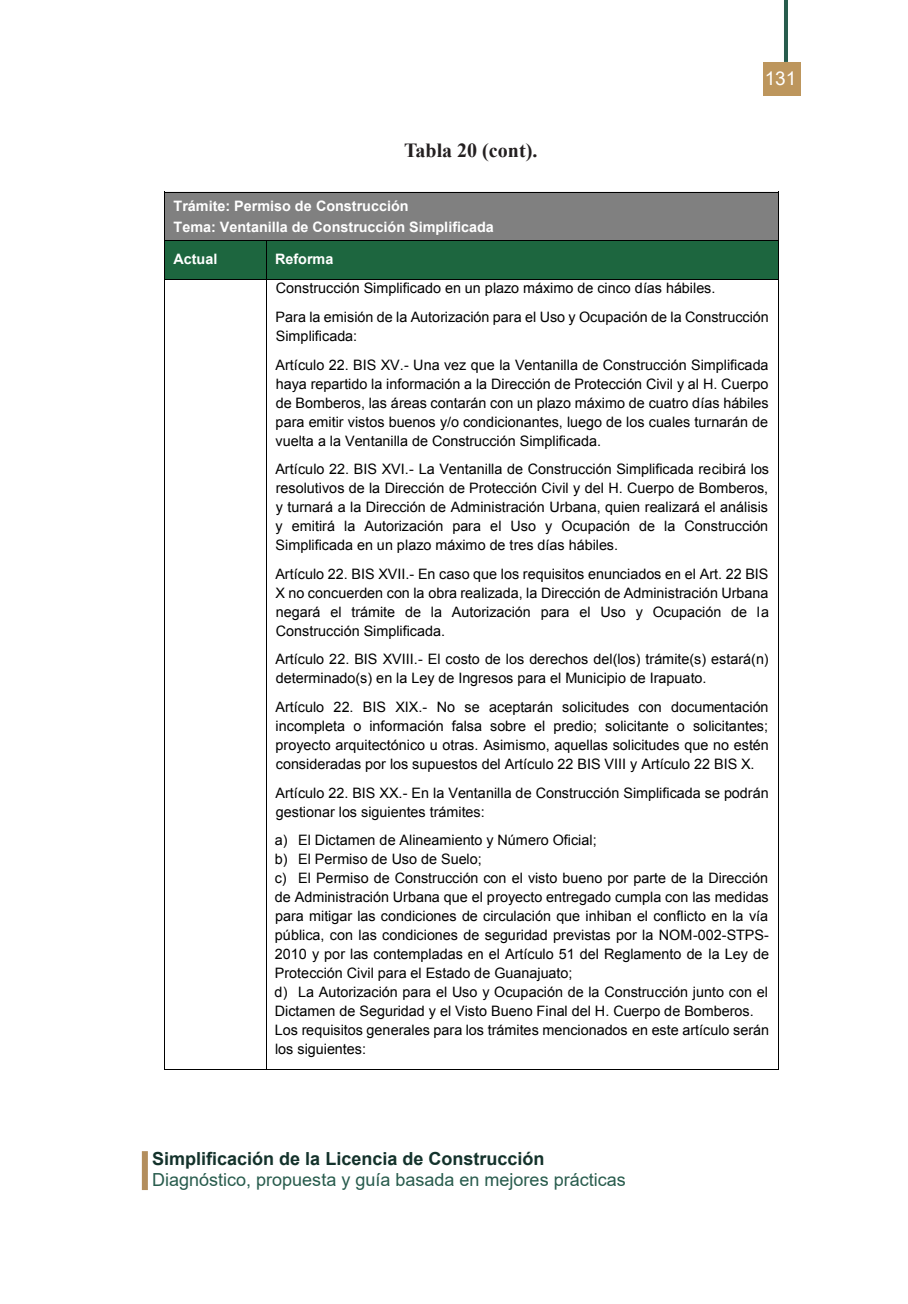
<style>
.page{position:relative;width:908px;height:1304px;background:#fff}
.page>*{position:absolute;margin:0;border:0;box-sizing:border-box;transform-origin:0 0}
.t1{font:700 20px "Times New Roman";color:#231f20}
.t2{font:19px "Arial";color:#fff}
.t3{font:18px "Arial";color:#285c4d}
.t4{font:700 18px "Arial";color:#13322b}
.t5{font:14.4px/19px "Arial";color:#000}
.t6{font:700 14.4px/21.2px "Arial";color:#fff}
</style>
<div class="page">
<div style="left:762px;top:62px;width:37px;height:33px;background:#bd965d"></div>
<svg style="left:784px;top:0;width:3px;height:62px"></svg>
<div style="left:142px;top:1151px;width:6px;height:39px;background:#b38e5d"></div>
<div style="left:165px;top:193px;width:612px;height:47px;background:#808080"></div>
<hr style="left:165px;top:192px;width:612px;height:1px;background:#000">
<hr style="left:164px;top:193px;width:1px;height:47px;background:#000">
<hr style="left:777px;top:193px;width:1px;height:47px;background:#000">
<div style="left:165px;top:241px;width:101px;height:38px;background:#1d663f"></div>
<div style="left:267px;top:241px;width:510px;height:38px;background:#1d663f"></div>
<hr style="left:165px;top:240px;width:101px;height:1px;background:#000">
<hr style="left:267px;top:240px;width:510px;height:1px;background:#000">
<hr style="left:164px;top:241px;width:1px;height:38px;background:#000">
<hr style="left:266px;top:241px;width:1px;height:38px;background:#000">
<hr style="left:777px;top:241px;width:1px;height:38px;background:#000">
<hr style="left:165px;top:279px;width:101px;height:1px;background:#000">
<hr style="left:267px;top:279px;width:510px;height:1px;background:#000">
<hr style="left:164px;top:280px;width:1px;height:789px;background:#000">
<hr style="left:165px;top:1069px;width:101px;height:1px;background:#000">
<hr style="left:266px;top:280px;width:1px;height:789px;background:#000">
<hr style="left:267px;top:1069px;width:510px;height:1px;background:#000">
<hr style="left:777px;top:280px;width:1px;height:789px;background:#000">
<h1 class="t1" style="left:404px;top:135px;width:135px">Tabla 20 (cont).</h1>
<h2 class="t2" style="left:764px;top:65px;width:33px">131</h2>
<p class="t6" style="left:173px;top:195px;width:321px">Trámite: Permiso de Construcción<br>Tema: Ventanilla de Construcción Simplificada</p>
<p class="t6" style="left:173px;top:248px;width:45px">Actual</p>
<p class="t6" style="left:275px;top:248px;width:60px">Reforma</p>
<p class="t5" style="left:275px;top:274px;width:494px;line-height:28.6px">Construcción Simplificado en un plazo máximo de cinco días hábiles.<br>Para la emisión de la Autorización para el Uso y Ocupación de la Construcción</p>
<p class="t5" style="left:275px;top:321px;width:494px;line-height:28.8px">Simplificada:<br>Artículo 22. BIS XV.- Una vez que la Ventanilla de Construcción Simplificada</p>
<p class="t5" style="left:275px;top:374px;width:494px;text-align:justify">haya repartido la información a la Dirección de Protección Civil y al H. Cuerpo de Bomberos, las áreas contarán con un plazo máximo de cuatro días hábiles para emitir vistos buenos y/o condicionantes, luego de los cuales turnarán de vuelta a la Ventanilla de Construcción Simplificada.</p>
<p class="t5" style="left:275px;top:460px;width:495px;text-align:justify">Artículo 22. BIS XVI.- La Ventanilla de Construcción Simplificada recibirá los resolutivos de la Dirección de Protección Civil y del H. Cuerpo de Bomberos, y turnará a la Dirección de Administración Urbana, quien realizará el análisis y emitirá la Autorización para el Uso y Ocupación de la Construcción Simplificada en un plazo máximo de tres días hábiles.</p>
<p class="t5" style="left:275px;top:564px;width:495px;text-align:justify">Artículo 22. BIS XVII.- En caso que los requisitos enunciados en el Art. 22 BIS X no concuerden con la obra realizada, la Dirección de Administración Urbana negará el trámite de la Autorización para el Uso y Ocupación de la Construcción Simplificada.</p>
<p class="t5" style="left:275px;top:650px;width:494px">Artículo 22. BIS XVIII.- El costo de los derechos del(los) trámite(s) estará(n) determinado(s) en la Ley de Ingresos para el Municipio de Irapuato.</p>
<p class="t5" style="left:275px;top:697px;width:494px;text-align:justify">Artículo 22. BIS XIX.- No se aceptarán solicitudes con documentación incompleta o información falsa sobre el predio; solicitante o solicitantes; proyecto arquitectónico u otras. Asimismo, aquellas solicitudes que no estén consideradas por los supuestos del Artículo 22 BIS VIII y Artículo 22 BIS X.</p>
<p class="t5" style="left:275px;top:783px;width:494px">Artículo 22. BIS XX.- En la Ventanilla de Construcción Simplificada se podrán gestionar los siguientes trámites:</p>
<p class="t5" style="left:274px;top:831px;width:495px">a) El Dictamen de Alineamiento y Número Oficial;<br>b) El Permiso de Uso de Suelo;<br>c) El Permiso de Construcción con el visto bueno por parte de la Dirección de Administración Urbana que el proyecto entregado cumpla con las medidas para mitigar las condiciones de circulación que inhiban el conflicto en la vía pública, con las condiciones de seguridad previstas por la NOM-002-STPS-2010 y por las contempladas en el Artículo 51 del Reglamento de la Ley de Protección Civil para el Estado de Guanajuato;<br>d) La Autorización para el Uso y Ocupación de la Construcción junto con el Dictamen de Seguridad y el Visto Bueno Final del H. Cuerpo de Bomberos.<br>Los requisitos generales para los trámites mencionados en este artículo serán los siguientes:</p>
<p class="t4" style="left:152px;top:1146px;width:394px">Simplificación de la Licencia de Construcción</p>
<p class="t3" style="left:152px;top:1168px;width:475px">Diagnóstico, propuesta y guía basada en mejores prácticas</p>
</div>
